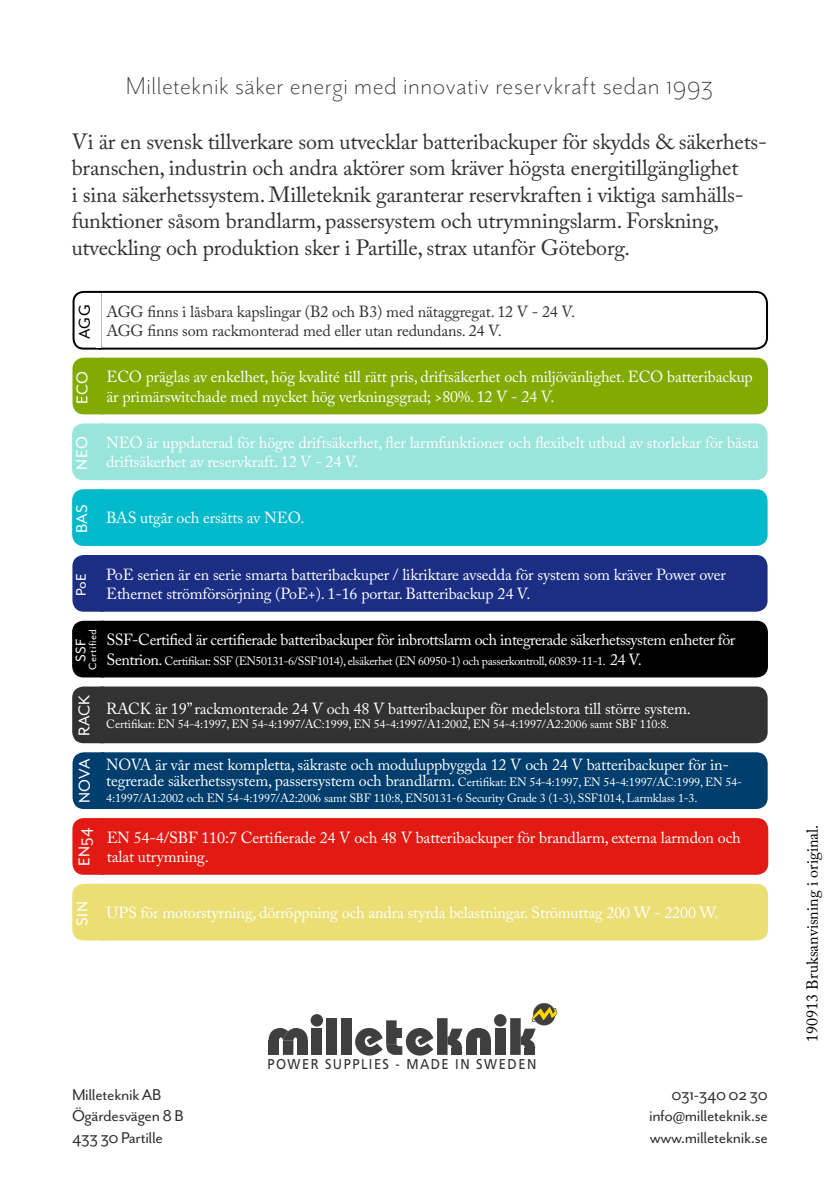
<style>
.page{position:relative;width:840px;height:1191px;background:#fff}
.page>*{position:absolute;margin:0;border:0;box-sizing:border-box;transform-origin:0 0}
.Underrubrik{font:300 28px "Mr Eaves San OT";letter-spacing:.02em;color:#30312f}
.t1{font:22px/26.4px "Adobe Caslon Pro";letter-spacing:-.01em;color:#30312f}
.t2{font:18px/21.6px "Mr Eaves San OT";letter-spacing:-.02em;color:#30312f}
.t3{font:18px "Mr Eaves San OT";letter-spacing:.025em;color:#fff}
.t4{font:18px "Mr Eaves San OT";color:#000}
.t5{font:16px/19.2px "Adobe Caslon Pro";letter-spacing:-.01em;color:#fff}
.t6{font:16px "Adobe Caslon Pro";letter-spacing:-.01em;color:#30312f}
.t7{font:16px "Adobe Caslon Pro";letter-spacing:-.03em;color:#fff}
.t8{font:16px "Adobe Caslon Pro";color:#000}
.t9{font:16px "Mr Eaves San OT";letter-spacing:.025em;color:#fff}
.t10{font:14.2px "Frutiger LT";letter-spacing:.11em;color:#2f322f;scale:.91 1}
.t11{font:12px "Adobe Caslon Pro";letter-spacing:-.01em;color:#fff}
.t12{font:12px "Adobe Caslon Pro";letter-spacing:-.03em;color:#fff}
.t13{font:12px "Mr Eaves San OT";letter-spacing:.025em;color:#fff}
.s1{font-size:16px}
.s2{font-size:12px}
</style>
<div class="page">
<div style="left:72px;top:358px;width:695px;height:56px;background:#81ab00"></div>
<div style="left:72px;top:423px;width:695px;height:57px;background:#99e4db"></div>
<div style="left:72px;top:489px;width:695px;height:57px;background:#00bacb"></div>
<div style="left:72px;top:555px;width:695px;height:56px;background:#1c2d84"></div>
<div style="left:72px;top:621px;width:695px;height:56px;background:#000"></div>
<div style="left:72px;top:686px;width:695px;height:57px;background:#323232"></div>
<div style="left:72px;top:752px;width:695px;height:57px;background:#003e6e"></div>
<div style="left:72px;top:818px;width:695px;height:56px;background:#e11b14"></div>
<div style="left:72px;top:884px;width:695px;height:56px;background:#eade75"></div>
<svg style="left:72px;top:290px;width:694px;height:60px"></svg>
<hr style="left:97px;top:293px;width:4px;height:54px;background:#fff">
<div style="left:311px;top:1028px;width:11px;height:26px;background:#3e3f3e"></div>
<div style="left:326px;top:1018px;width:10px;height:36px;background:#3e3f3e"></div>
<div style="left:341px;top:1018px;width:10px;height:36px;background:#3e3f3e"></div>
<div style="left:310px;top:1014px;width:13px;height:12px;background:#3e3f3e;border-radius:50%"></div>
<div style="left:494px;top:1028px;width:11px;height:26px;background:#3e3f3e"></div>
<div style="left:494px;top:1014px;width:12px;height:12px;background:#3e3f3e;border-radius:50%"></div>
<svg style="left:268px;top:1028px;width:40px;height:26px"></svg>
<div style="left:297px;top:1040px;width:11px;height:14px;background:#3e3f3e"></div>
<svg style="left:355px;top:1018px;width:136px;height:37px"></svg>
<svg style="left:510px;top:1003px;width:46px;height:51px"></svg>
<p class="Underrubrik" style="left:126px;top:71px;width:588px">Milleteknik säker energi med innovativ reservkraft sedan 1993</p>
<p class="t1" style="left:72px;top:128px;width:696px">Vi är en svensk tillverkare som utvecklar batteribackuper för skydds &amp; säkerhets&shy;branschen, industrin och andra aktörer som kräver högsta energitillgänglighet<br>i sina säkerhetssystem. Milleteknik garanterar reservkraften i viktiga samhälls&shy;funktioner såsom brandlarm, passersystem och utrymningslarm. Forskning, utveckling och produktion sker i Partille, strax utanför Göteborg.</p>
<p class="t4" style="left:74px;top:339px;width:36px;rotate:-90deg">AGG</p>
<p class="t3" style="left:72px;top:404px;width:34px;rotate:-90deg">ECO</p>
<p class="t6" style="left:106px;top:302px;width:470px">AGG finns i låsbara kapslingar (B2 och B3) med nätaggregat. 12 V - 24 V.</p>
<p class="t6" style="left:106px;top:321px;width:396px">AGG finns som rackmonterad med eller utan redundans. 24 V.</p>
<p class="t5" style="left:106px;top:367px;width:647px">ECO präglas av enkelhet, hög kvalité till rätt pris, driftsäkerhet och miljövänlighet. ECO batteribackup</p>
<p class="t5" style="left:106px;top:386px;width:449px">är primärswitchade med mycket hög verkningsgrad; &gt;80%. 12 V - 24 V.</p>
<p class="t3" style="left:72px;top:470px;width:35px;rotate:-90deg">NEO</p>
<p class="t5" style="left:106px;top:433px;width:654px">NEO är uppdaterad för högre driftsäkerhet, fler larmfunktioner och flexibelt utbud av storlekar för bästa driftsäkerhet av reservkraft. 12 V - 24 V.</p>
<p class="t3" style="left:72px;top:533px;width:31px;rotate:-90deg">BAS</p>
<p class="t5" style="left:106px;top:508px;width:200px">BAS utgår och ersätts av NEO.</p>
<p class="t9" style="left:72px;top:596px;width:25px;rotate:-90deg">PoE</p>
<p class="t5" style="left:106px;top:564px;width:621px">PoE serien är en serie smarta batteribackuper / likriktare avsedda för system som kräver Power over<br>Ethernet strömförsörjning (PoE+). 1-16 portar. Batteribackup 24 V.</p>
<p class="t9" style="left:72px;top:662px;width:25px;rotate:-90deg">SSF</p>
<p class="t13" style="left:86px;top:669px;width:42px;rotate:-90deg">Certified</p>
<p class="t7" style="left:106px;top:630px;width:630px">SSF-Certified är certifierade batteribackuper för inbrottslarm och integrerade säkerhetssystem enheter för</p>
<p class="t12" style="left:106px;top:653px;width:536px"><span class="s1">Sentrion.</span> Certifikat: SSF (EN50131-6/SSF1014), elsäkerhet (EN 60950-1) och passerkontroll, 60839-11-1. <span class="s1">24 V.</span></p>
<p class="t3" style="left:74px;top:736px;width:43px;rotate:-90deg">RACK</p>
<p class="t5" style="left:106px;top:698px;width:585px">RACK är 19” rackmonterade 24 V och 48 V batteribackuper för medelstora till större system.</p>
<p class="t11" style="left:106px;top:717px;width:564px">Certifikat: EN 54-4:1997, EN 54-4:1997/AC:1999, EN 54-4:1997/A1:2002, EN 54-4:1997/A2:2006 samt SBF 110:8.</p>
<p class="t3" style="left:74px;top:803px;width:46px;rotate:-90deg">NOVA</p>
<p class="t5" style="left:106px;top:756px;width:637px;line-height:16px">NOVA är vår mest kompletta, säkraste och moduluppbyggda 12 V och 24 V batteribackuper för in&shy;tegrerade säkerhetssystem, passersystem och brandlarm. <span class="s2">Certifikat: EN 54-4:1997, EN 54-4:1997/AC:1999, EN 54-</span></p>
<p class="t11" style="left:106px;top:790px;width:592px">4:1997/A1:2002 och EN 54-4:1997/A2:2006 samt SBF 110:8, EN50131-6 Security Grade 3 (1-3), SSF1014, Larmklass 1-3.</p>
<p class="t3" style="left:74px;top:866px;width:40px;rotate:-90deg">EN54</p>
<p class="t5" style="left:107px;top:827px;width:635px">EN 54-4/SBF 110:7 Certifierade 24 V och 48 V batteribackuper för brandlarm, externa larmdon och talat utrymning.</p>
<p class="t3" style="left:72px;top:925px;width:26px;rotate:-90deg">SIN</p>
<p class="t5" style="left:107px;top:903px;width:613px">UPS för motorstyrning, dörröppning och andra styrda belastningar. Strömuttag 200 W - 2200 W.</p>
<p class="t10" style="left:267px;top:1055px;width:297px">POWER SUPPLIES - MADE IN SWEDEN</p>
<p class="t2" style="left:72px;top:1083px;width:113px">Milleteknik AB<br>Ögärdesvägen 8 B<br>433 30 Partille</p>
<p class="t2" style="left:648px;top:1083px;width:120px;text-align:justify;text-indent:22px">031-340 02 30 info@milleteknik.se www.milleteknik.se</p>
<p class="t8" style="left:802px;top:1041px;width:218px;rotate:-90deg">190913 Bruksanvisning i original.</p>
</div>
